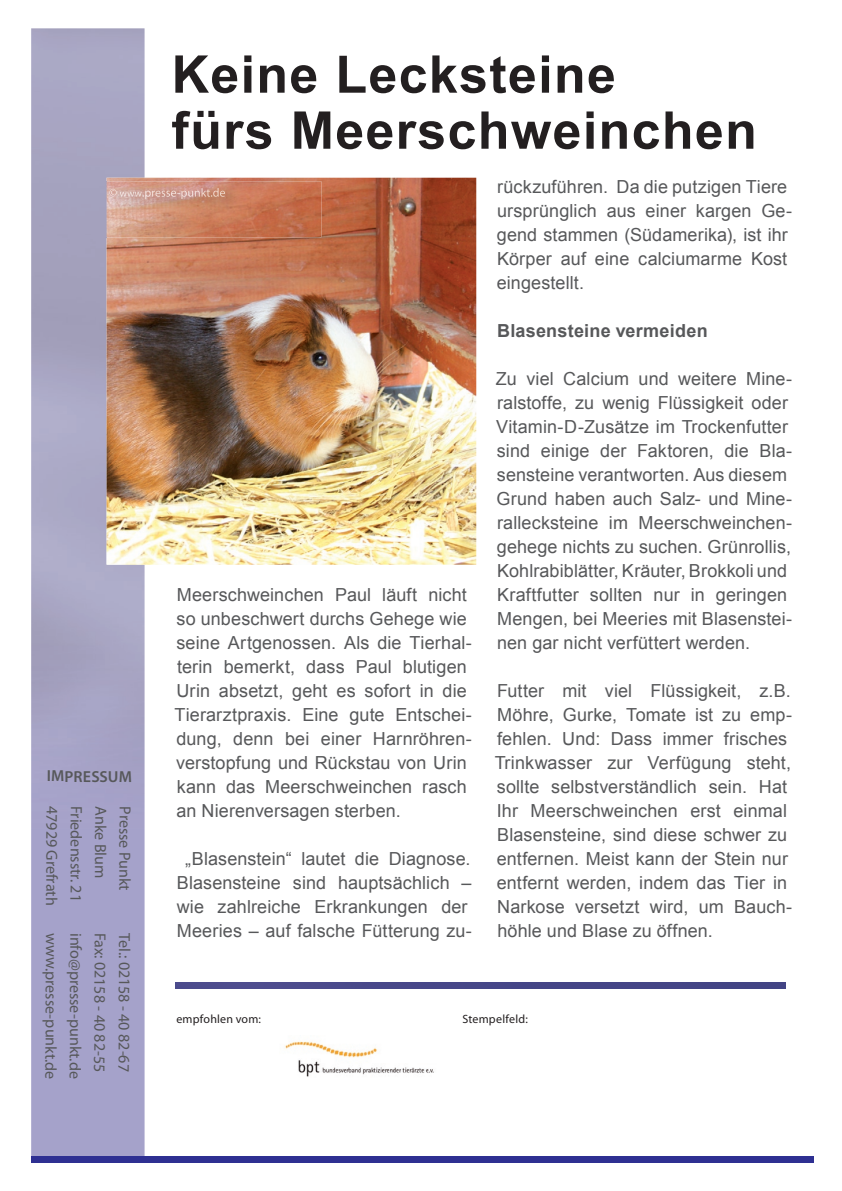
<style>
.page{position:relative;width:842px;height:1191px;background:#fff}
.page>*{position:absolute;margin:0;border:0;box-sizing:border-box;transform-origin:0 0}
.t1{font:700 52px/56px "Arial";letter-spacing:.025em;color:#231f20}
.t2{font:18px/24px "Arial";letter-spacing:.005em;color:#57585a}
.t3{font:700 18px "Arial";letter-spacing:.015em;color:#57585a}
.t4{font:16px "Myriad Pro";letter-spacing:-.005em;color:#57585a}
.t5{font:600 16px "Myriad Pro";letter-spacing:.005em;color:#57585a}
.t6{font:12px "Myriad Pro";letter-spacing:.02em;color:#231f20}
</style>
<div class="page">
<div style="left:31px;top:828px;width:114px;height:329px;background:#a5a2ca"></div>
<div style="left:31px;top:1157px;width:783px;height:6px;background:#2e3092"></div>
<img style="left:31px;top:28px;width:114px;height:800px">
<div style="left:176px;top:982px;width:609px;height:6px;background:#464788"></div>
<img style="left:285px;top:1041px;width:149px;height:36px">
<img style="left:107px;top:178px;width:369px;height:386px">
<img style="left:105px;top:181px;width:216px;height:56px">
<svg style="left:109px;top:189px;width:8px;height:8px"></svg>
<img style="left:120px;top:192px;width:22px;height:5px">
<img style="left:143px;top:188px;width:82px;height:11px">
<p class="t5" style="left:47px;top:766px;width:87px">IMPRESSUM</p>
<p class="t4" style="left:62px;top:806px;width:101px;rotate:90deg">47929 Grefrath</p>
<p class="t4" style="left:86px;top:806px;width:97px;rotate:90deg">Friedensstr. 21</p>
<p class="t4" style="left:110px;top:806px;width:74px;rotate:90deg">Anke Blum</p>
<p class="t4" style="left:135px;top:806px;width:86px;rotate:90deg">Presse Punkt</p>
<p class="t4" style="left:61px;top:932px;width:148px;rotate:90deg">www.presse-punkt.de</p>
<p class="t4" style="left:85px;top:932px;width:147px;rotate:90deg">info@presse-punkt.de</p>
<p class="t4" style="left:110px;top:933px;width:141px;rotate:90deg">Fax: 02158 - 40 82-55</p>
<p class="t4" style="left:134px;top:933px;width:140px;rotate:90deg">Tel.: 02158 - 40 82-67</p>
<h1 class="t1" style="left:171px;top:48px;width:587px">Keine Lecksteine<br>fürs Meerschweinchen</h1>
<p class="t2" style="left:175px;top:583px;width:299px">Meerschweinchen Paul läuft nicht so unbeschwert durchs Gehege wie seine Artgenossen. Als die Tierhal&shy;terin bemerkt, dass Paul blutigen Urin absetzt, geht es sofort in die Tierarztpraxis. Eine gute Entschei&shy;dung, denn bei einer Harnröhren&shy;verstopfung und Rückstau von Urin kann das Meerschweinchen rasch an Nierenversagen sterben.</p>
<p class="t2" style="left:177px;top:846px;width:297px;text-align:center">„Blasenstein“ lautet die Diagnose.<br>Blasensteine sind hauptsächlich – wie zahlreiche Erkrankungen der Meeries – auf falsche Fütterung zu-</p>
<p class="t2" style="left:497px;top:174px;width:297px">rückzuführen. Da die putzigen Tiere ursprünglich aus einer kargen Ge&shy;gend stammen (Südamerika), ist ihr<br>Körper auf eine calciumarme Kost eingestellt.</p>
<p class="t3" style="left:497px;top:318px;width:212px">Blasensteine vermeiden</p>
<p class="t2" style="left:496px;top:366px;width:298px">Zu viel Calcium und weitere Mine&shy;ralstoffe, zu wenig Flüssigkeit oder Vitamin-D-Zusätze im Trockenfutter sind einige der Faktoren, die Bla&shy;sensteine verantworten. Aus diesem Grund haben auch Salz- und Mine&shy;rallecksteine im Meerschweinchen&shy;gehege nichts zu suchen. Grünrollis, Kohlrabiblätter, Kräuter, Brokkoli und Kraftfutter sollten nur in geringen Mengen, bei Meeries mit Blasenstei&shy;nen gar nicht verfüttert werden.</p>
<p class="t2" style="left:495px;top:678px;width:299px">Futter mit viel Flüssigkeit, z.B.<br>Möhre, Gurke, Tomate ist zu emp&shy;fehlen. Und: Dass immer frisches Trinkwasser zur Verfügung steht, sollte selbstverständlich sein. Hat Ihr Meerschweinchen erst einmal Blasensteine, sind diese schwer zu entfernen. Meist kann der Stein nur entfernt werden, indem das Tier in Narkose versetzt wird, um Bauch&shy;höhle und Blase zu öffnen.</p>
<p class="t6" style="left:176px;top:1011px;width:86px">empfohlen vom:</p>
<p class="t6" style="left:462px;top:1011px;width:67px">Stempelfeld:</p>
</div>
